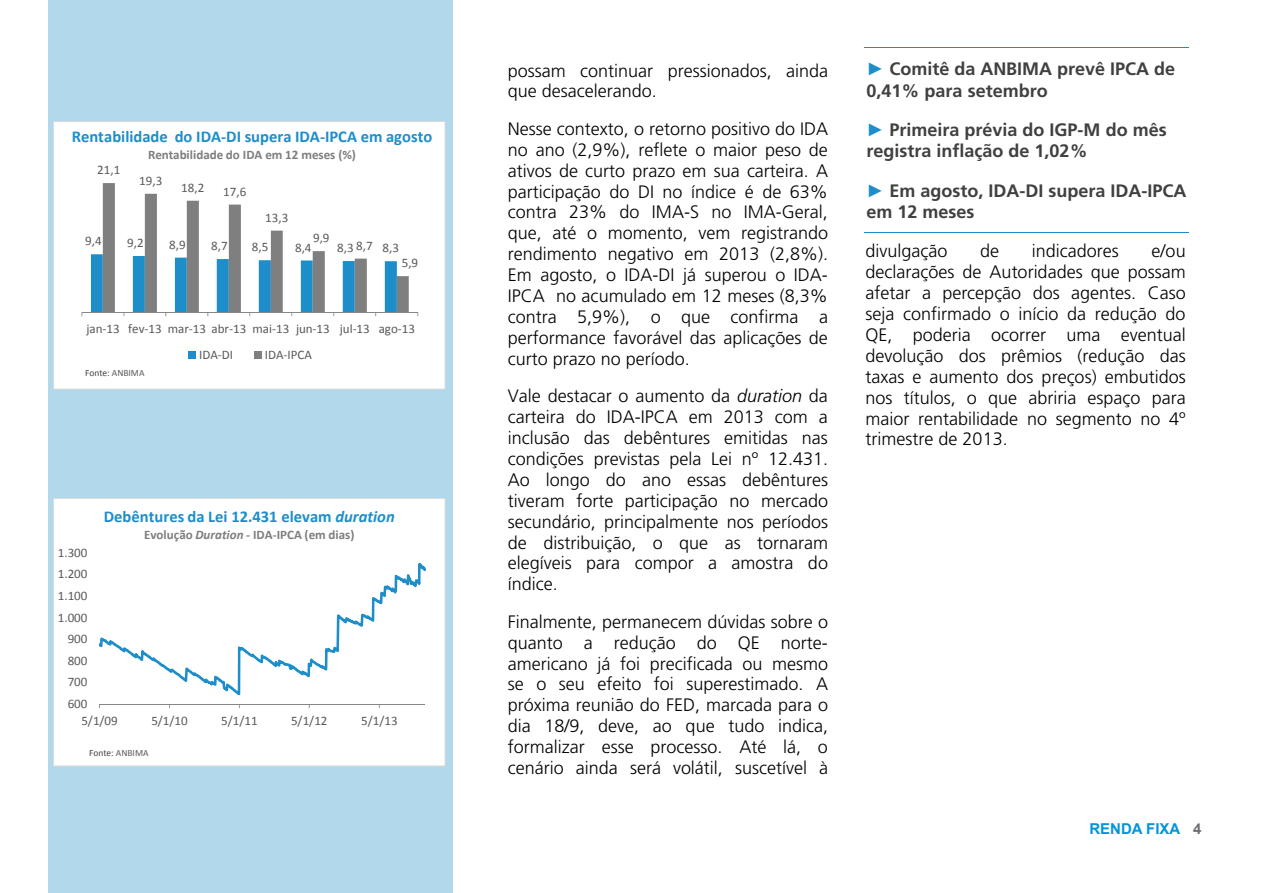
<style>
.page{position:relative;width:1263px;height:893px;background:#fff}
.page>*{position:absolute;margin:0;border:0;box-sizing:border-box;transform-origin:0 0}
.t1{font:300 18px/20.9px "Frutiger";color:#000;text-align:justify}
.t2{font:700 18px/21.3px "Frutiger";color:#404040}
.t3{font:700 16.5px "Calibri";color:#1d8eca}
.t4{font:700 15px "Arial";color:#0095da}
.t5{font:13.05px/26.2px "Calibri";color:#595959}
.t6{font:700 13.05px "Calibri";color:#7e7e7e}
.t7{font:9.45px "Calibri";letter-spacing:-.005em;color:#404040}
.s1{color:#595959}
.s2{font-style:italic}
.s3{font-family:"Arial";color:#1d8eca}
.s4{color:#6d6e71}
</style>
<div class="page">
<div style="left:49px;top:0;width:404px;height:893px;background:#b1d8eb"></div>
<div style="left:54px;top:499px;width:391px;height:267px;background:#fff"></div>
<hr style="left:99px;top:704px;width:326px;height:1px;background:#868686">
<svg style="left:99px;top:563px;width:327px;height:132px"></svg>
<div style="left:53px;top:498px;width:392px;height:268px;border:1px solid #d8d8d8"></div>
<div style="left:54px;top:122px;width:391px;height:267px;background:#fff"></div>
<hr style="left:82px;top:312px;width:336px;height:1px;background:#868686">
<svg style="left:91px;top:183px;width:318px;height:133px"></svg>
<div style="left:189px;top:352px;width:7px;height:7px;background:#1d8eca"></div>
<div style="left:254px;top:352px;width:8px;height:7px;background:#7f7f7f"></div>
<div style="left:53px;top:121px;width:392px;height:268px;border:1px solid #d8d8d8"></div>
<hr style="left:864px;top:48px;width:325px;height:1px;background:#1d8eca">
<hr style="left:864px;top:232px;width:325px;height:1px;background:#1d8eca">
<p class="t3" style="left:72px;top:126px;width:362px">Rentabilidade do IDA‐DI supera IDA‐IPCA em agosto</p>
<p class="t6" style="left:148px;top:146px;width:209px">Rentabilidade do IDA em 12 meses (%)</p>
<p class="t5" style="left:97px;top:157px;width:25px">21,1</p>
<p class="t5" style="left:139px;top:168px;width:25px">19,3</p>
<p class="t5" style="left:181px;top:174px;width:25px">18,2</p>
<p class="t5" style="left:223px;top:178px;width:25px">17,6</p>
<p class="t5" style="left:265px;top:204px;width:25px">13,3</p>
<p class="t5" style="left:313px;top:225px;width:18px">9,9</p>
<p class="t5" style="left:85px;top:228px;width:18px">9,4</p>
<p class="t5" style="left:127px;top:230px;width:18px">9,2</p>
<p class="t5" style="left:169px;top:231px;width:18px">8,9</p>
<p class="t5" style="left:211px;top:233px;width:18px">8,7</p>
<p class="t5" style="left:252px;top:234px;width:18px">8,5</p>
<p class="t5" style="left:295px;top:234px;width:18px">8,4</p>
<p class="t5" style="left:337px;top:235px;width:18px">8,3</p>
<p class="t5" style="left:383px;top:235px;width:18px">8,3</p>
<p class="t5" style="left:356px;top:232px;width:18px">8,7</p>
<p class="t5" style="left:402px;top:250px;width:18px">5,9</p>
<p class="t5" style="left:199px;top:315px;width:217px;text-indent:-113px">jan‐13 fev‐13 mar‐13 abr‐13 mai‐13 jun‐13 jul‐13 ago‐13<br>IDA‐DI</p>
<p class="t5" style="left:265px;top:341px;width:49px">IDA‐IPCA</p>
<p class="t7" style="left:85px;top:367px;width:61px">Fonte: <span class="s1">ANBIMA</span></p>
<p class="t5" style="left:58px;top:539px;width:31px">1.300</p>
<p class="t5" style="left:58px;top:561px;width:31px">1.200</p>
<p class="t5" style="left:58px;top:583px;width:31px">1.100</p>
<p class="t5" style="left:58px;top:604px;width:31px">1.000</p>
<p class="t5" style="left:68px;top:626px;width:21px">900</p>
<p class="t5" style="left:68px;top:647px;width:21px">800</p>
<p class="t5" style="left:68px;top:669px;width:21px">700</p>
<p class="t5" style="left:68px;top:690px;width:21px">600</p>
<p class="t3" style="left:104px;top:506px;width:292px">Debêntures da Lei 12.431 elevam <span class="s2">duration</span></p>
<p class="t6" style="left:144px;top:526px;width:212px">Evolução <span class="s2">Duration</span> ‐ IDA‐IPCA (em dias)</p>
<p class="t5" style="left:81px;top:707px;width:38px">5/1/09</p>
<p class="t5" style="left:151px;top:707px;width:38px">5/1/10</p>
<p class="t5" style="left:221px;top:707px;width:38px">5/1/11</p>
<p class="t5" style="left:291px;top:707px;width:38px">5/1/12</p>
<p class="t5" style="left:361px;top:707px;width:38px">5/1/13</p>
<p class="t7" style="left:89px;top:747px;width:61px">Fonte: <span class="s1">ANBIMA</span></p>
<p class="t1" style="left:508px;top:60px;width:322px">possam continuar pressionados, ainda que desacelerando.</p>
<p class="t1" style="left:508px;top:118px;width:322px">Nesse contexto, o retorno positivo do IDA no ano (2,9%), reflete o maior peso de ativos de curto prazo em sua carteira. A participação do DI no índice é de 63% contra 23% do IMA-S no IMA-Geral, que, até o momento, vem registrando rendimento negativo em 2013 (2,8%).<br>Em agosto, o IDA-DI já superou o IDA-IPCA no acumulado em 12 meses (8,3% contra 5,9%), o que confirma a performance favorável das aplicações de curto prazo no período.</p>
<p class="t1" style="left:508px;top:386px;width:322px">Vale destacar o aumento da <span class="s2">duration</span> da carteira do IDA-IPCA em 2013 com a inclusão das debêntures emitidas nas condições previstas pela Lei nº 12.431.<br>Ao longo do ano essas debêntures tiveram forte participação no mercado secundário, principalmente nos períodos de distribuição, o que as tornaram elegíveis para compor a amostra do índice.</p>
<p class="t1" style="left:508px;top:611px;width:322px">Finalmente, permanecem dúvidas sobre o quanto a redução do QE norte&shy;americano já foi precificada ou mesmo se o seu efeito foi superestimado. A próxima reunião do FED, marcada para o dia 18/9, deve, ao que tudo indica, formalizar esse processo. Até lá, o cenário ainda será volátil, suscetível à</p>
<p class="t2" style="left:866px;top:58px;width:310px"><span class="s3">►</span> Comitê da ANBIMA prevê IPCA de<br>0,41% para setembro</p>
<p class="t2" style="left:866px;top:119px;width:302px"><span class="s3">►</span> Primeira prévia do IGP-M do mês registra inflação de 1,02%</p>
<p class="t2" style="left:866px;top:180px;width:322px"><span class="s3">►</span> Em agosto, IDA-DI supera IDA-IPCA em 12 meses</p>
<p class="t1" style="left:865px;top:241px;width:84px">divulgação</p>
<p class="t1" style="left:980px;top:241px;width:21px">de</p>
<p class="t1" style="left:1032px;top:241px;width:89px">indicadores</p>
<p class="t1" style="left:865px;top:241px;width:322px;text-indent:286px">e/ou declarações de Autoridades que possam afetar a percepção dos agentes. Caso seja confirmado o início da redução do QE, poderia ocorrer uma eventual devolução dos prêmios (redução das taxas e aumento dos preços) embutidos nos títulos, o que abriria espaço para maior rentabilidade no segmento no 4º trimestre de 2013.</p>
<p class="t4" style="left:1089px;top:819px;width:114px">RENDA FIXA <span class="s4">4</span></p>
</div>
